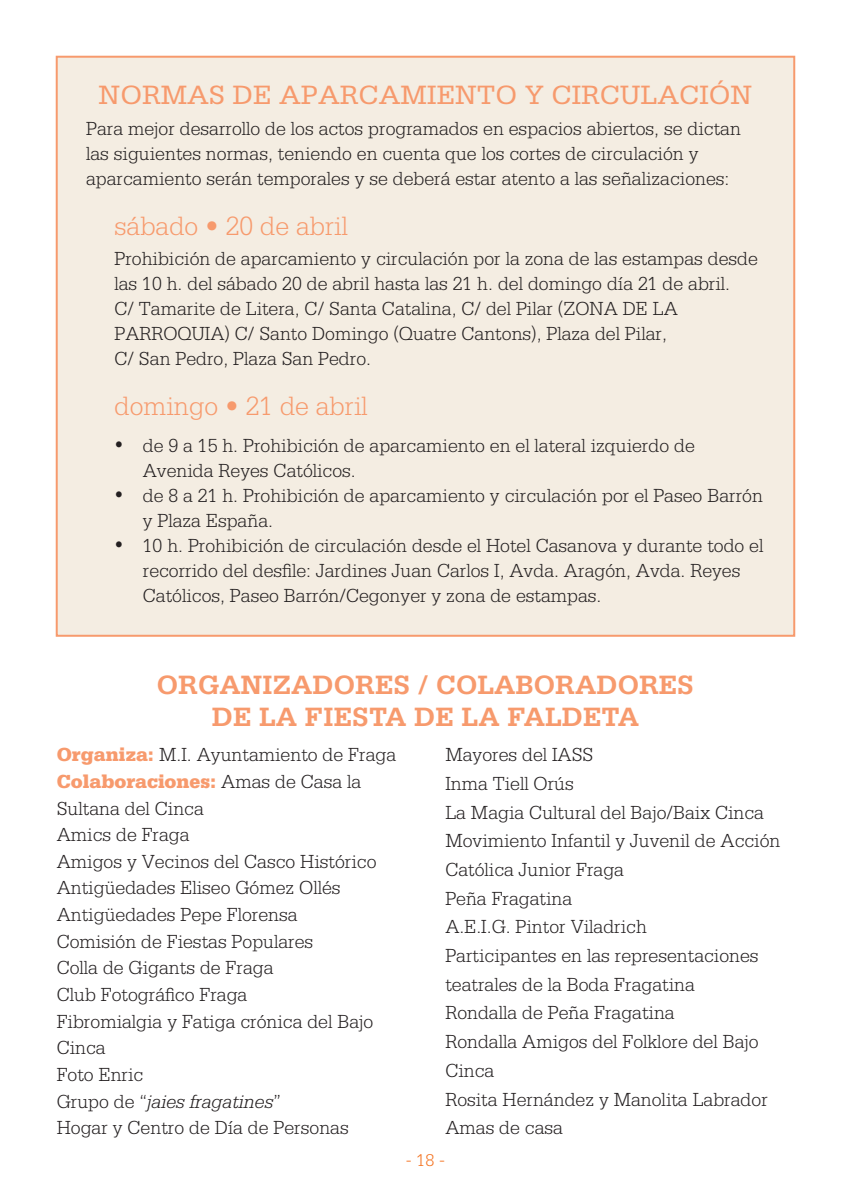
<style>
.page{position:relative;width:851px;height:1191px;background:#fff}
.page>*{position:absolute;margin:0;border:0;box-sizing:border-box;transform-origin:0 0}
.t1{font:700 28px/32px "Serifa Std";color:#f79a6d;text-align:center}
.t2{font:300 28px "Serifa Std";color:#f79a6d}
.t3{font:28px "Serifa Std";color:#f79a6d}
.t4{font:300 20px/26.6px "Serifa Std";color:#231f20}
.t5{font:300 18px "Serifa Std";color:#f47321}
.s1{font-weight:900;color:#f79a6d}
.s2{font-style:italic}
</style>
<div class="page">
<div style="left:57px;top:57px;width:737px;height:579px;background:#f4ede2"></div>
<h1 class="t3" style="left:98px;top:80px;width:655px">NORMAS DE APARCAMIENTO Y CIRCULACIÓN</h1>
<p class="t4" style="left:86px;top:116px;width:656px;line-height:25px">Para mejor desarrollo de los actos programados en espacios abiertos, se dictan las siguientes normas, teniendo en cuenta que los cortes de circulación y aparcamiento serán temporales y se deberá estar atento a las señalizaciones:</p>
<h1 class="t2" style="left:114px;top:210px;width:235px">sábado • 20 de abril</h1>
<p class="t4" style="left:114px;top:247px;width:645px;line-height:25px">Prohibición de aparcamiento y circulación por la zona de las estampas desde las 10 h. del sábado 20 de abril hasta las 21 h. del domingo día 21 de abril.<br>C/ Tamarite de Litera, C/ Santa Catalina, C/ del Pilar (ZONA DE LA PARROQUIA) C/ Santo Domingo (Quatre Cantons), Plaza del Pilar,<br>C/ San Pedro, Plaza San Pedro.</p>
<h1 class="t2" style="left:114px;top:390px;width:255px">domingo • 21 de abril</h1>
<p class="t4" style="left:143px;top:433px;width:553px;line-height:25px;text-indent:-28px">• de 9 a 15 h. Prohibición de aparcamiento en el lateral izquierdo de<br>Avenida Reyes Católicos.</p>
<p class="t4" style="left:143px;top:483px;width:621px;line-height:25px;text-indent:-28px">• de 8 a 21 h. Prohibición de aparcamiento y circulación por el Paseo Barrón y Plaza España.</p>
<p class="t4" style="left:143px;top:533px;width:622px;line-height:25px;text-indent:-28px">• 10 h. Prohibición de circulación desde el Hotel Casanova y durante todo el recorrido del desfile: Jardines Juan Carlos I, Avda. Aragón, Avda. Reyes<br>Católicos, Paseo Barrón/Cegonyer y zona de estampas.</p>
<h1 class="t1" style="left:157px;top:668px;width:538px">ORGANIZADORES / COLABORADORES<br>DE LA FIESTA DE LA FALDETA</h1>
<p class="t4" style="left:57px;top:741px;width:341px"><span class="s1">Organiza:</span> M.I. Ayuntamiento de Fraga<br><span class="s1">Colaboraciones:</span> Amas de Casa la<br>Sultana del Cinca<br>Amics de Fraga<br>Amigos y Vecinos del Casco Histórico<br>Antigüedades Eliseo Gómez Ollés<br>Antigüedades Pepe Florensa<br>Comisión de Fiestas Populares<br>Colla de Gigants de Fraga<br>Club Fotográfico Fraga<br>Fibromialgia y Fatiga crónica del Bajo<br>Cinca<br>Foto Enric<br>Grupo de “<span class="s2">jaies fragatines</span>”<br>Hogar y Centro de Día de Personas</p>
<p class="t4" style="left:445px;top:740px;width:336px;line-height:28.6px">Mayores del IASS<br>Inma Tiell Orús<br>La Magia Cultural del Bajo/Baix Cinca<br>Movimiento Infantil y Juvenil de Acción<br>Católica Junior Fraga<br>Peña Fragatina<br>A.E.I.G. Pintor Viladrich<br>Participantes en las representaciones teatrales de la Boda Fragatina<br>Rondalla de Peña Fragatina<br>Rondalla Amigos del Folklore del Bajo<br>Cinca<br>Rosita Hernández y Manolita Labrador<br>Amas de casa</p>
<p class="t5" style="left:406px;top:1150px;width:40px">- 18 -</p>
</div>
